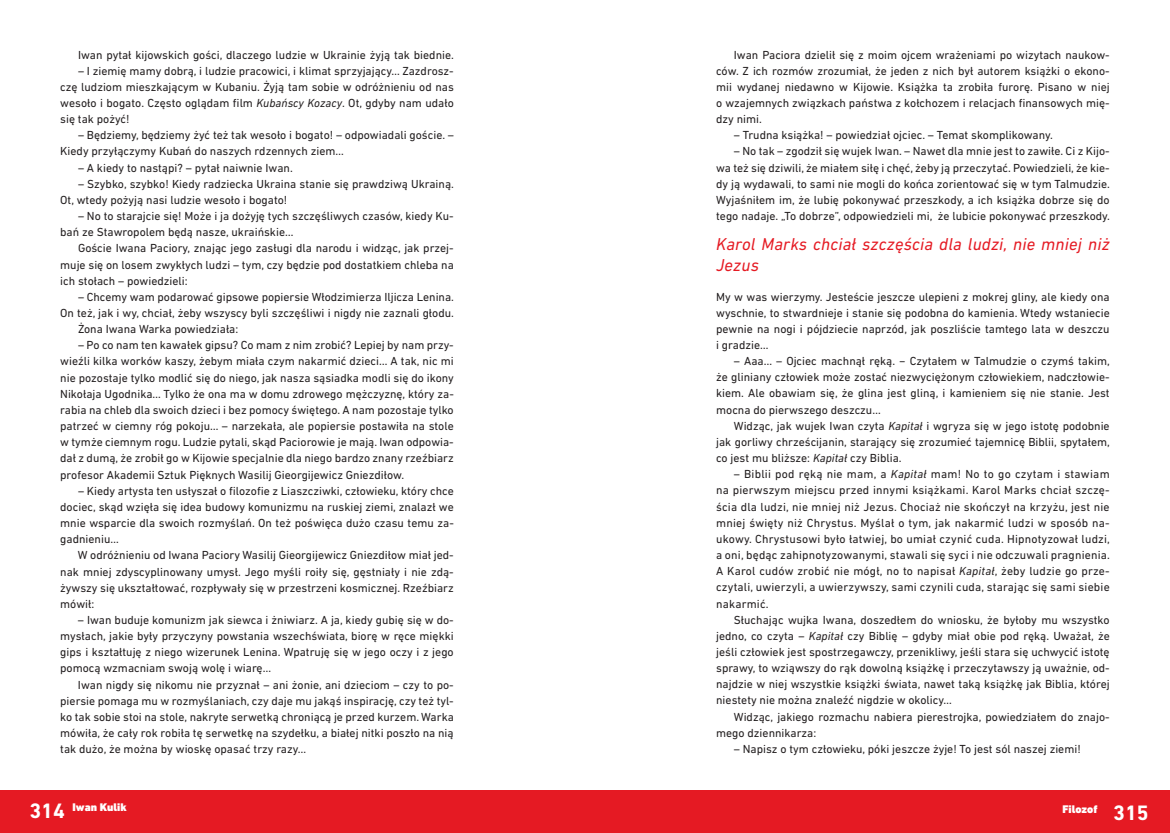
<style>
.page{position:relative;width:1170px;height:833px;background:#fff}
.page>*{position:absolute;margin:0;border:0;box-sizing:border-box;transform-origin:0 0}
.t1{font:700 21.25px "DIN Next LT Pro";color:#fff}
.t2{font:italic 17.5px/21.8px "DIN Next LT Pro";letter-spacing:.01em;color:#e51a23}
.t3{font:11.88px/16.1px "DIN Next LT Pro";color:#231f20;text-align:justify}
.t4{font:900 11.25px "DIN Next LT Pro";color:#fff}
.s1{font-style:italic}
</style>
<div class="page">
<div style="left:0;top:790px;width:585px;height:43px;background:#e51a23"></div>
<div style="left:585px;top:790px;width:584px;height:43px;background:#e51a23"></div>
<p class="t3" style="left:78px;top:46px;width:377px">Iwan pytał kijowskich gości, dlaczego ludzie w Ukrainie żyją tak biednie.</p>
<p class="t3" style="left:60px;top:62px;width:395px;text-indent:18px">– I ziemię mamy dobrą, i ludzie pracowici, i klimat sprzyjający… Zazdrosz&shy;czę ludziom mieszkającym w Kubaniu. Żyją tam sobie w odróżnieniu od nas wesoło i bogato. Często oglądam film <span class="s1">Kubańscy Kozacy</span>. Ot, gdyby nam udało się tak pożyć!</p>
<p class="t3" style="left:60px;top:127px;width:395px;text-indent:18px">– Będziemy, będziemy żyć też tak wesoło i bogato! – odpowiadali goście. –<br>Kiedy przyłączymy Kubań do naszych rdzennych ziem…</p>
<p class="t3" style="left:78px;top:159px;width:216px">– A kiedy to nastąpi? – pytał naiwnie Iwan.</p>
<p class="t3" style="left:60px;top:175px;width:395px;text-indent:18px">– Szybko, szybko! Kiedy radziecka Ukraina stanie się prawdziwą Ukrainą.<br>Ot, wtedy pożyją nasi ludzie wesoło i bogato!</p>
<p class="t3" style="left:60px;top:208px;width:395px;text-indent:18px">– No to starajcie się! Może i ja dożyję tych szczęśliwych czasów, kiedy Ku&shy;bań ze Stawropolem będą nasze, ukraińskie…</p>
<p class="t3" style="left:60px;top:240px;width:395px;text-indent:18px">Goście Iwana Paciory, znając jego zasługi dla narodu i widząc, jak przej&shy;muje się on losem zwykłych ludzi – tym, czy będzie pod dostatkiem chleba na ich stołach – powiedzieli:</p>
<p class="t3" style="left:78px;top:289px;width:377px">– Chcemy wam podarować gipsowe popiersie Włodzimierza Iljicza Lenina.</p>
<p class="t3" style="left:60px;top:305px;width:395px">On też, jak i wy, chciał, żeby wszyscy byli szczęśliwi i nigdy nie zaznali głodu.</p>
<p class="t3" style="left:78px;top:321px;width:162px">Żona Iwana Warka powiedziała:</p>
<p class="t3" style="left:60px;top:337px;width:395px;text-indent:18px">– Po co nam ten kawałek gipsu? Co mam z nim zrobić? Lepiej by nam przy&shy;wieźli kilka worków kaszy, żebym miała czym nakarmić dzieci… A tak, nic mi nie pozostaje tylko modlić się do niego, jak nasza sąsiadka modli się do ikony Nikołaja Ugodnika… Tylko że ona ma w domu zdrowego mężczyznę, który za&shy;rabia na chleb dla swoich dzieci i bez pomocy świętego. A nam pozostaje tylko patrzeć w ciemny róg pokoju… – narzekała, ale popiersie postawiła na stole w tymże ciemnym rogu. Ludzie pytali, skąd Paciorowie je mają. Iwan odpowia&shy;dał z dumą, że zrobił go w Kijowie specjalnie dla niego bardzo znany rzeźbiarz profesor Akademii Sztuk Pięknych Wasilij Gieorgijewicz Gniezdiłow.</p>
<p class="t3" style="left:60px;top:482px;width:395px;text-indent:18px">– Kiedy artysta ten usłyszał o filozofie z Liaszcziwki, człowieku, który chce dociec, skąd wzięła się idea budowy komunizmu na ruskiej ziemi, znalazł we mnie wsparcie dla swoich rozmyślań. On też poświęca dużo czasu temu za&shy;gadnieniu…</p>
<p class="t3" style="left:60px;top:547px;width:395px;text-indent:18px">W odróżnieniu od Iwana Paciory Wasilij Gieorgijewicz Gniezdiłow miał jed&shy;nak mniej zdyscyplinowany umysł. Jego myśli roiły się, gęstniały i nie zdą&shy;żywszy się ukształtować, rozpływały się w przestrzeni kosmicznej. Rzeźbiarz mówił:</p>
<p class="t3" style="left:60px;top:612px;width:395px;text-indent:18px">– Iwan buduje komunizm jak siewca i żniwiarz. A ja, kiedy gubię się w do&shy;mysłach, jakie były przyczyny powstania wszechświata, biorę w ręce miękki gips i kształtuję z niego wizerunek Lenina. Wpatruję się w jego oczy i z jego pomocą wzmacniam swoją wolę i wiarę…</p>
<p class="t3" style="left:60px;top:676px;width:395px;text-indent:18px">Iwan nigdy się nikomu nie przyznał – ani żonie, ani dzieciom – czy to po&shy;piersie pomaga mu w rozmyślaniach, czy daje mu jakąś inspirację, czy też tyl&shy;ko tak sobie stoi na stole, nakryte serwetką chroniącą je przed kurzem. Warka mówiła, że cały rok robiła tę serwetkę na szydełku, a białej nitki poszło na nią tak dużo, że można by wioskę opasać trzy razy…</p>
<p class="t3" style="left:716px;top:46px;width:395px;text-indent:18px">Iwan Paciora dzielił się z moim ojcem wrażeniami po wizytach naukow&shy;ców. Z ich rozmów zrozumiał, że jeden z nich był autorem książki o ekono&shy;mii wydanej niedawno w Kijowie. Książka ta zrobiła furorę. Pisano w niej o wzajemnych związkach państwa z kołchozem i relacjach finansowych mię&shy;dzy nimi.</p>
<p class="t3" style="left:733px;top:127px;width:320px">– Trudna książka! – powiedział ojciec. – Temat skomplikowany.</p>
<p class="t3" style="left:716px;top:143px;width:395px;text-indent:18px">– No tak – zgodził się wujek Iwan. – Nawet dla mnie jest to zawiłe. Ci z Kijo&shy;wa też się dziwili, że miałem siłę i chęć, żeby ją przeczytać. Powiedzieli, że kie&shy;dy ją wydawali, to sami nie mogli do końca zorientować się w tym Talmudzie.<br>Wyjaśniłem im, że lubię pokonywać przeszkody, a ich książka dobrze się do tego nadaje. „To dobrze”, odpowiedzieli mi, że lubicie pokonywać przeszkody.</p>
<h2 class="t2" style="left:716px;top:233px;width:395px">Karol Marks chciał szczęścia dla ludzi, nie mniej niż<br>Jezus</h2>
<p class="t3" style="left:716px;top:288px;width:395px">My w was wierzymy. Jesteście jeszcze ulepieni z mokrej gliny, ale kiedy ona wyschnie, to stwardnieje i stanie się podobna do kamienia. Wtedy wstaniecie pewnie na nogi i pójdziecie naprzód, jak poszliście tamtego lata w deszczu i gradzie…</p>
<p class="t3" style="left:716px;top:353px;width:395px;text-indent:18px">– Aaa… – Ojciec machnął ręką. − Czytałem w Talmudzie o czymś takim, że gliniany człowiek może zostać niezwyciężonym człowiekiem, nadczłowie&shy;kiem. Ale obawiam się, że glina jest gliną, i kamieniem się nie stanie. Jest mocna do pierwszego deszczu…</p>
<p class="t3" style="left:716px;top:417px;width:395px;text-indent:18px">Widząc, jak wujek Iwan czyta <span class="s1">Kapitał</span> i wgryza się w jego istotę podobnie jak gorliwy chrześcijanin, starający się zrozumieć tajemnicę Biblii, spytałem, co jest mu bliższe: <span class="s1">Kapitał</span> czy Biblia.</p>
<p class="t3" style="left:716px;top:466px;width:395px;text-indent:18px">– Biblii pod ręką nie mam, a <span class="s1">Kapitał</span> mam! No to go czytam i stawiam na pierwszym miejscu przed innymi książkami. Karol Marks chciał szczę&shy;ścia dla ludzi, nie mniej niż Jezus. Chociaż nie skończył na krzyżu, jest nie mniej święty niż Chrystus. Myślał o tym, jak nakarmić ludzi w sposób na&shy;ukowy. Chrystusowi było łatwiej, bo umiał czynić cuda. Hipnotyzował ludzi, a oni, będąc zahipnotyzowanymi, stawali się syci i nie odczuwali pragnienia.<br>A Karol cudów zrobić nie mógł, no to napisał <span class="s1">Kapitał</span>, żeby ludzie go prze&shy;czytali, uwierzyli, a uwierzywszy, sami czynili cuda, starając się sami siebie nakarmić.</p>
<p class="t3" style="left:716px;top:611px;width:395px;text-indent:18px">Słuchając wujka Iwana, doszedłem do wniosku, że byłoby mu wszystko jedno, co czyta – <span class="s1">Kapitał</span> czy Biblię – gdyby miał obie pod ręką. Uważał, że jeśli człowiek jest spostrzegawczy, przenikliwy, jeśli stara się uchwycić istotę sprawy, to wziąwszy do rąk dowolną książkę i przeczytawszy ją uważnie, od&shy;najdzie w niej wszystkie książki świata, nawet taką książkę jak Biblia, której niestety nie można znaleźć nigdzie w okolicy…</p>
<p class="t3" style="left:716px;top:708px;width:395px;text-indent:18px">Widząc, jakiego rozmachu nabiera pierestrojka, powiedziałem do znajo&shy;mego dziennikarza:</p>
<p class="t3" style="left:733px;top:740px;width:348px">– Napisz o tym człowieku, póki jeszcze żyje! To jest sól naszej ziemi!</p>
<h1 class="t1" style="left:29px;top:798px;width:37px">314</h1>
<h1 class="t1" style="left:1113px;top:800px;width:37px">315</h1>
<p class="t4" style="left:73px;top:801px;width:56px">Iwan Kulik</p>
<p class="t4" style="left:1062px;top:802px;width:37px">Filozof</p>
</div>
